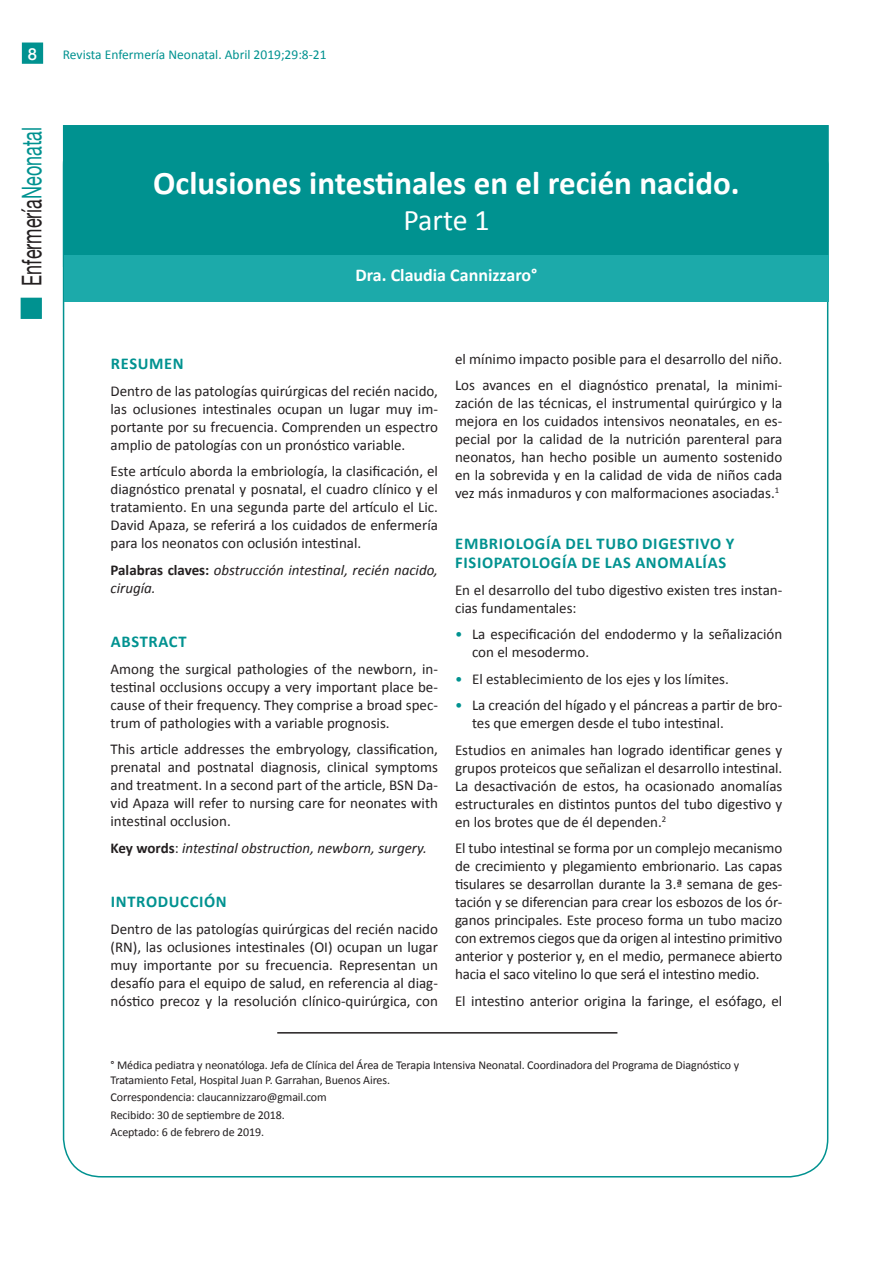
<style>
.page{position:relative;width:893px;height:1263px;background:#fff}
.page>*{position:absolute;margin:0;border:0;box-sizing:border-box;transform-origin:0 0}
.t1{font:700 33px "Calibri";color:#fff}
.t2{font:30px "Calibri";letter-spacing:-.005em;color:#fff}
.t3{font:27.15px "Helvetica Neue";color:#231f20;scale:.66 1}
.t4{font:700 18px "Calibri";color:#fff}
.t5{font:700 16.5px/19.5px "Calibri";letter-spacing:.04em;color:#009290}
.t6{font:500 16.5px "Helvetica Neue";color:#fff}
.t7{font:15px/18px "Calibri";color:#231f20;text-align:justify}
.t8{font:italic 15px/18px "Calibri";color:#231f20}
.t9{font:13.5px "Calibri";color:#009290}
.t10{font:12px/17.1px "Calibri";letter-spacing:-.01em;color:#231f20}
.s1{color:#009290}
.s2{font-weight:700;font-style:normal}
.s3{font-style:normal}
</style>
<div class="page">
<div style="left:21px;top:298px;width:21px;height:21px;background:#009290;border:2px solid #009290"></div>
<div style="left:22px;top:43px;width:21px;height:21px;background:#009290"></div>
<div style="left:63px;top:125px;width:766px;height:142px;background:#009290"></div>
<div style="left:65px;top:255px;width:764px;height:47px;background:#1caaaa"></div>
<hr style="left:277px;top:1032px;width:340px;height:1px;background:#231f20">
<p class="t6" style="left:28px;top:44px;width:11px">8</p>
<p class="t9" style="left:63px;top:46px;width:265px">Revista Enfermería Neonatal. Abril 2019;29:8-21</p>
<h3 class="t3" style="left:16px;top:286px;width:242px;rotate:-90deg">Enfermería<span class="s1">Neonatal</span></h3>
<h1 class="t1" style="left:153px;top:162px;width:588px">Oclusiones intestinales en el recién nacido.</h1>
<h2 class="t2" style="left:403px;top:201px;width:88px">Parte 1</h2>
<p class="t4" style="left:356px;top:263px;width:183px">Dra. Claudia Cannizzaro°</p>
<p class="t5" style="left:111px;top:353px;width:74px">RESUMEN</p>
<p class="t7" style="left:111px;top:381px;width:329px">Dentro de las patologías quirúrgicas del recién nacido, las oclusiones intestinales ocupan un lugar muy im&shy;portante por su frecuencia. Comprenden un espectro amplio de patologías con un pronóstico variable.</p>
<p class="t7" style="left:111px;top:462px;width:329px">Este artículo aborda la embriología, la clasificación, el diagnóstico prenatal y posnatal, el cuadro clínico y el tratamiento. En una segunda parte del artículo el Lic.<br>David Apaza, se referirá a los cuidados de enfermería para los neonatos con oclusión intestinal.</p>
<p class="t8" style="left:111px;top:560px;width:329px"><span class="s2">Palabras claves:</span> obstrucción intestinal, recién nacido, cirugía.</p>
<p class="t5" style="left:111px;top:631px;width:77px">ABSTRACT</p>
<p class="t7" style="left:111px;top:659px;width:329px">Among the surgical pathologies of the newborn, in&shy;testinal occlusions occupy a very important place be&shy;cause of their frequency. They comprise a broad spec&shy;trum of pathologies with a variable prognosis.</p>
<p class="t7" style="left:111px;top:740px;width:329px">This article addresses the embryology, classification, prenatal and postnatal diagnosis, clinical symptoms and treatment. In a second part of the article, BSN Da&shy;vid Apaza will refer to nursing care for neonates with intestinal occlusion.</p>
<p class="t8" style="left:111px;top:838px;width:318px"><span class="s2">Key words</span><span class="s3">:</span> intestinal obstruction, newborn, surgery.</p>
<p class="t5" style="left:111px;top:891px;width:117px">INTRODUCCIÓN</p>
<p class="t7" style="left:111px;top:919px;width:329px">Dentro de las patologías quirúrgicas del recién nacido (RN), las oclusiones intestinales (OI) ocupan un lugar muy importante por su frecuencia. Representan un desafío para el equipo de salud, en referencia al diag&shy;nóstico precoz y la resolución clínico-quirúrgica, con</p>
<p class="t7" style="left:455px;top:345px;width:329px;line-height:26.5px">el mínimo impacto posible para el desarrollo del niño.<br>Los avances en el diagnóstico prenatal, la minimi-</p>
<p class="t7" style="left:455px;top:394px;width:329px">zación de las técnicas, el instrumental quirúrgico y la mejora en los cuidados intensivos neonatales, en es&shy;pecial por la calidad de la nutrición parenteral para neonatos, han hecho posible un aumento sostenido en la sobrevida y en la calidad de vida de niños cada vez más inmaduros y con malformaciones asociadas.<sup>1</sup></p>
<p class="t5" style="left:455px;top:533px;width:281px">EMBRIOLOGÍA DEL TUBO DIGESTIVO Y<br>FISIOPATOLOGÍA DE LAS ANOMALÍAS</p>
<p class="t7" style="left:455px;top:580px;width:329px">En el desarrollo del tubo digestivo existen tres instan&shy;cias fundamentales:</p>
<p class="t7" style="left:472px;top:624px;width:312px;text-indent:-17px"><span class="s1">•</span> La especificación del endodermo y la señalización con el mesodermo.</p>
<p class="t7" style="left:455px;top:669px;width:275px"><span class="s1">•</span> El establecimiento de los ejes y los límites.</p>
<p class="t7" style="left:472px;top:695px;width:312px;text-indent:-17px"><span class="s1">•</span> La creación del hígado y el páncreas a partir de bro&shy;tes que emergen desde el tubo intestinal.</p>
<p class="t7" style="left:455px;top:740px;width:329px">Estudios en animales han logrado identificar genes y grupos proteicos que señalizan el desarrollo intestinal.<br>La desactivación de estos, ha ocasionado anomalías estructurales en distintos puntos del tubo digestivo y en los brotes que de él dependen.<sup>2</sup></p>
<p class="t7" style="left:455px;top:838px;width:329px">El tubo intestinal se forma por un complejo mecanismo de crecimiento y plegamiento embrionario. Las capas tisulares se desarrollan durante la 3.ª semana de ges&shy;tación y se diferencian para crear los esbozos de los ór&shy;ganos principales. Este proceso forma un tubo macizo con extremos ciegos que da origen al intestino primitivo anterior y posterior y, en el medio, permanece abierto hacia el saco vitelino lo que será el intestino medio.</p>
<p class="t7" style="left:455px;top:991px;width:329px">El intestino anterior origina la faringe, el esófago, el</p>
<p class="t10" style="left:111px;top:1057px;width:630px;line-height:15px">° Médica pediatra y neonatóloga. Jefa de Clínica del Área de Terapia Intensiva Neonatal. Coordinadora del Programa de Diagnóstico y<br>Tratamiento Fetal, Hospital Juan P. Garrahan, Buenos Aires.</p>
<p class="t10" style="left:111px;top:1088px;width:218px">Correspondencia: claucannizzaro@gmail.com<br>Recibido: 30 de septiembre de 2018.<br>Aceptado: 6 de febrero de 2019.</p>
</div>
